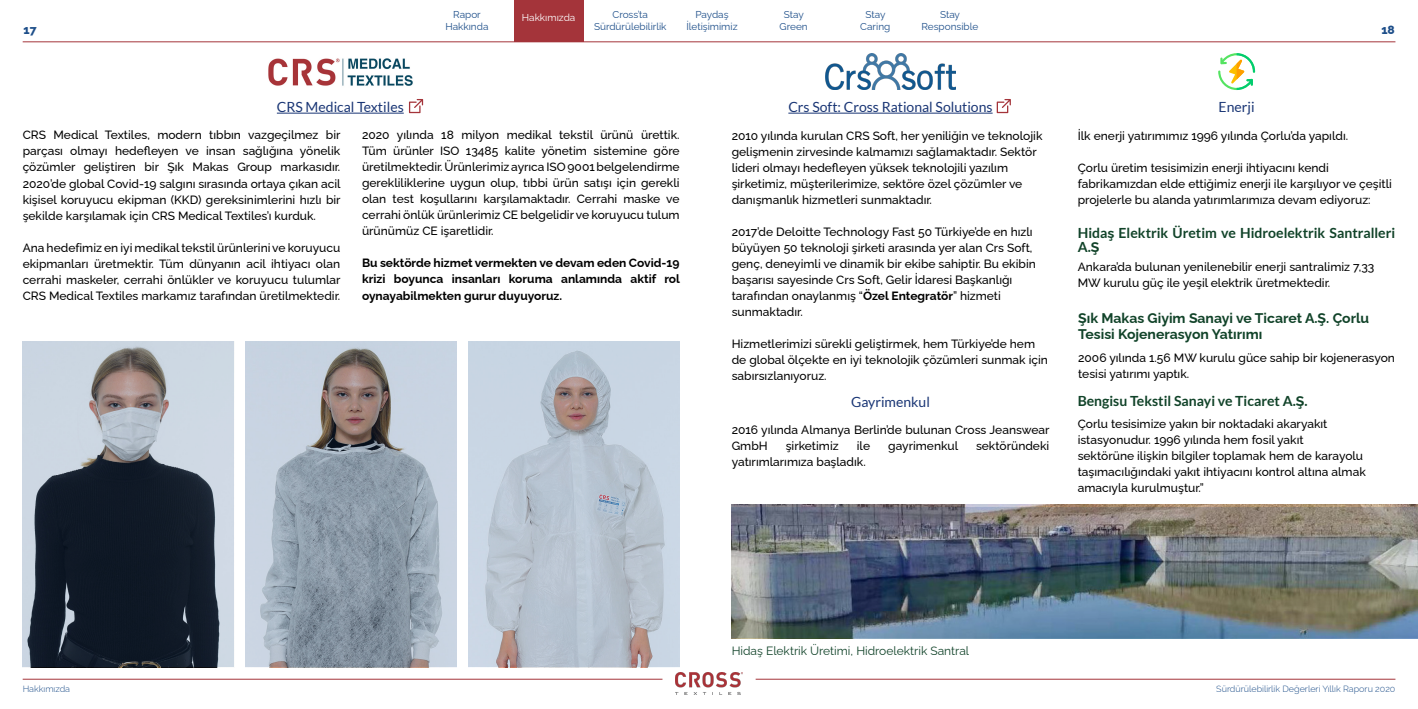
<style>
.page{position:relative;width:1418px;height:709px;background:#fff}
.page>*{position:absolute;margin:0;border:0;box-sizing:border-box;transform-origin:0 0}
.t1{font:700 14px/14px "Lato";color:#114329}
.t2{font:14px "Lato";color:#1a3675}
.t3{font:700 14px/16px "Raleway";color:#114329}
.t4{font:500 12px/16px "Raleway";color:#000}
.t5{font:700 12px/16px "Raleway";color:#000;text-align:justify}
.t6{font:12px "Raleway";color:#114329}
.t7{font:800 12px "Raleway";color:#1d4e89}
.t8{font:10px/12px "Raleway";color:#1d4e89;text-align:center}
.t9{font:10px "Raleway";color:#fff}
.t10{font:300 9px "Raleway";color:#1d4e89}
.s1{font-weight:700}
.s2{font-family:"Raleway"}
</style>
<div class="page">
<hr style="left:23px;top:678px;width:639px;height:1px;background:#a4343a">
<hr style="left:755px;top:678px;width:640px;height:1px;background:#a4343a">
<img style="left:676px;top:672px;width:66px;height:22px">
<hr style="left:23px;top:41px;width:1372px;height:1px;background:#a4343a">
<hr style="left:277px;top:113px;width:127px;height:1px;background:#1a3675">
<hr style="left:788px;top:113px;width:204px;height:1px;background:#1a3675">
<img style="left:825px;top:53px;width:130px;height:37px">
<svg style="left:245px;top:341px;width:212px;height:326px;background:#a3adb8"></svg>
<svg style="left:468px;top:341px;width:211px;height:326px;background:#bcc6d2"></svg>
<svg style="left:23px;top:341px;width:211px;height:326px;background:#656d79"></svg>
<img style="left:268px;top:58px;width:145px;height:28px">
<img style="left:731px;top:504px;width:686px;height:3px">
<img style="left:731px;top:507px;width:686px;height:131px">
<svg style="left:996px;top:99px;width:14px;height:14px"></svg>
<svg style="left:409px;top:99px;width:14px;height:14px"></svg>
<svg style="left:1218px;top:53px;width:36px;height:37px"></svg>
<div style="left:513px;top:0;width:70px;height:41px;background:#a4343a"></div>
<p class="t8" style="left:445px;top:8px;width:45px">Rapor<br>Hakkında</p>
<p class="t9" style="left:522px;top:10px;width:55px">Hakkımızda</p>
<p class="t8" style="left:594px;top:8px;width:74px">Cross’ta<br>Sürdürülebilirlik</p>
<p class="t8" style="left:686px;top:8px;width:53px">Paydaş<br>İletişimimiz</p>
<p class="t8" style="left:779px;top:8px;width:30px">Stay<br>Green</p>
<p class="t8" style="left:860px;top:8px;width:32px">Stay<br>Caring</p>
<p class="t8" style="left:921px;top:8px;width:58px">Stay<br>Responsible</p>
<p class="t7" style="left:23px;top:20px;width:15px">17</p>
<p class="t7" style="left:1381px;top:20px;width:15px">18</p>
<p class="t2" style="left:277px;top:99px;width:128px">CRS Medical Textiles</p>
<p class="t2" style="left:788px;top:99px;width:206px">Crs Soft: Cross Rational Solutions</p>
<p class="t2" style="left:1218px;top:99px;width:38px">Enerji</p>
<p class="t4" style="left:23px;top:126px;width:319px;text-align:justify">CRS Medical Textiles, modern tıbbın vazgeçilmez bir parçası olmayı hedefleyen ve insan sağlığına yönelik çözümler geliştiren bir Şık Makas Group markasıdır.<br>2020’de global Covid-19 salgını sırasında ortaya çıkan acil kişisel koruyucu ekipman (KKD) gereksinimlerini hızlı bir şekilde karşılamak için CRS Medical Textiles’ı kurduk.</p>
<p class="t4" style="left:23px;top:238px;width:319px;text-align:justify">Ana hedefimiz en iyi medikal tekstil ürünlerini ve koruyucu ekipmanları üretmektir. Tüm dünyanın acil ihtiyacı olan cerrahi maskeler, cerrahi önlükler ve koruyucu tulumlar CRS Medical Textiles markamız tarafından üretilmektedir.</p>
<p class="t4" style="left:1077px;top:126px;width:272px">İlk enerji yatırımımız 1996 yılında Çorlu’da yapıldı.</p>
<p class="t4" style="left:1077px;top:158px;width:316px">Çorlu üretim tesisimizin enerji ihtiyacını kendi fabrikamızdan elde ettiğimiz enerji ile karşılıyor ve çeşitli projelerle bu alanda yatırımlarımıza devam ediyoruz:</p>
<p class="t4" style="left:731px;top:126px;width:312px">2010 yılında kurulan CRS Soft, her yeniliğin ve teknolojik gelişmenin zirvesinde kalmamızı sağlamaktadır. Sektör lideri olmayı hedefleyen yüksek teknolojili yazılım şirketimiz, müşterilerimize, sektöre özel çözümler ve danışmanlık hizmetleri sunmaktadır.</p>
<p class="t4" style="left:731px;top:222px;width:306px">2017’de Deloitte Technology Fast 50 Türkiye’de en hızlı büyüyen 50 teknoloji şirketi arasında yer alan Crs Soft, genç, deneyimli ve dinamik bir ekibe sahiptir. Bu ekibin başarısı sayesinde Crs Soft, Gelir İdaresi Başkanlığı tarafından onaylanmış “<span class="s1">Özel Entegratör</span>” hizmeti sunmaktadır.</p>
<p class="t4" style="left:731px;top:334px;width:318px">Hizmetlerimizi sürekli geliştirmek, hem Türkiye’de hem de global ölçekte en iyi teknolojik çözümleri sunmak için sabırsızlanıyoruz.</p>
<p class="t4" style="left:362px;top:126px;width:319px;text-align:justify">2020 yılında 18 milyon medikal tekstil ürünü ürettik.<br>Tüm ürünler ISO 13485 kalite yönetim sistemine göre üretilmektedir. Ürünlerimiz ayrıca ISO 9001 belgelendirme gerekliliklerine uygun olup, tıbbi ürün satışı için gerekli olan test koşullarını karşılamaktadır. Cerrahi maske ve cerrahi önlük ürünlerimiz CE belgelidir ve koruyucu tulum ürünümüz CE işaretlidir.</p>
<p class="t5" style="left:362px;top:254px;width:319px">Bu sektörde hizmet vermekten ve devam eden Covid-19 krizi boyunca insanları koruma anlamında aktif rol oynayabilmekten gurur duyuyoruz.</p>
<p class="t4" style="left:1077px;top:257px;width:298px">Ankara’da bulunan yenilenebilir enerji santralimiz 7,33<br>MW kurulu güç ile yeşil elektrik üretmektedir.</p>
<p class="t1" style="left:1077px;top:225px;width:319px">Hida<span class="s2">ş</span> Elektrik Üretim ve Hidroelektrik Santralleri<br>A.<span class="s2">Ş</span></p>
<p class="t3" style="left:1078px;top:308px;width:292px">Şık Makas Giyim Sanayi ve Ticaret A.Ş. Çorlu<br>Tesisi Kojenerasyon Yatırımı</p>
<p class="t4" style="left:1078px;top:348px;width:318px">2006 yılında 1.56 MW kurulu güce sahip bir kojenerasyon tesisi yatırımı yaptık.</p>
<p class="t4" style="left:1077px;top:414px;width:290px">Çorlu tesisimize yakın bir noktadaki akaryakıt istasyonudur. 1996 yılında hem fosil yakıt<br>sektörüne ilişkin bilgiler toplamak hem de karayolu taşımacılığındaki yakıt ihtiyacını kontrol altına almak amacıyla kurulmuştur.”</p>
<p class="t1" style="left:1077px;top:393px;width:231px">Bengisu Tekstil Sanayi ve Ticaret A.<span class="s2">Ş</span>.</p>
<p class="t2" style="left:851px;top:394px;width:80px">Gayrimenkul</p>
<p class="t4" style="left:731px;top:420px;width:319px">2016 yılında Almanya Berlin’de bulunan Cross Jeanswear<br>GmbH</p>
<p class="t4" style="left:785px;top:436px;width:54px">şirketimiz</p>
<p class="t4" style="left:856px;top:436px;width:15px">ile</p>
<p class="t4" style="left:888px;top:436px;width:71px">gayrimenkul</p>
<p class="t4" style="left:976px;top:436px;width:75px">sektöründeki</p>
<p class="t4" style="left:731px;top:452px;width:136px">yatırımlarımıza başladık.</p>
<p class="t10" style="left:23px;top:681px;width:49px">Hakkımızda</p>
<p class="t6" style="left:731px;top:641px;width:239px">Hidaş Elektrik Üretimi, Hidroelektrik Santral</p>
<p class="t10" style="left:1216px;top:681px;width:181px">Sürdürülebilirlik Değerleri Yıllık Raporu 2020</p>
</div>
